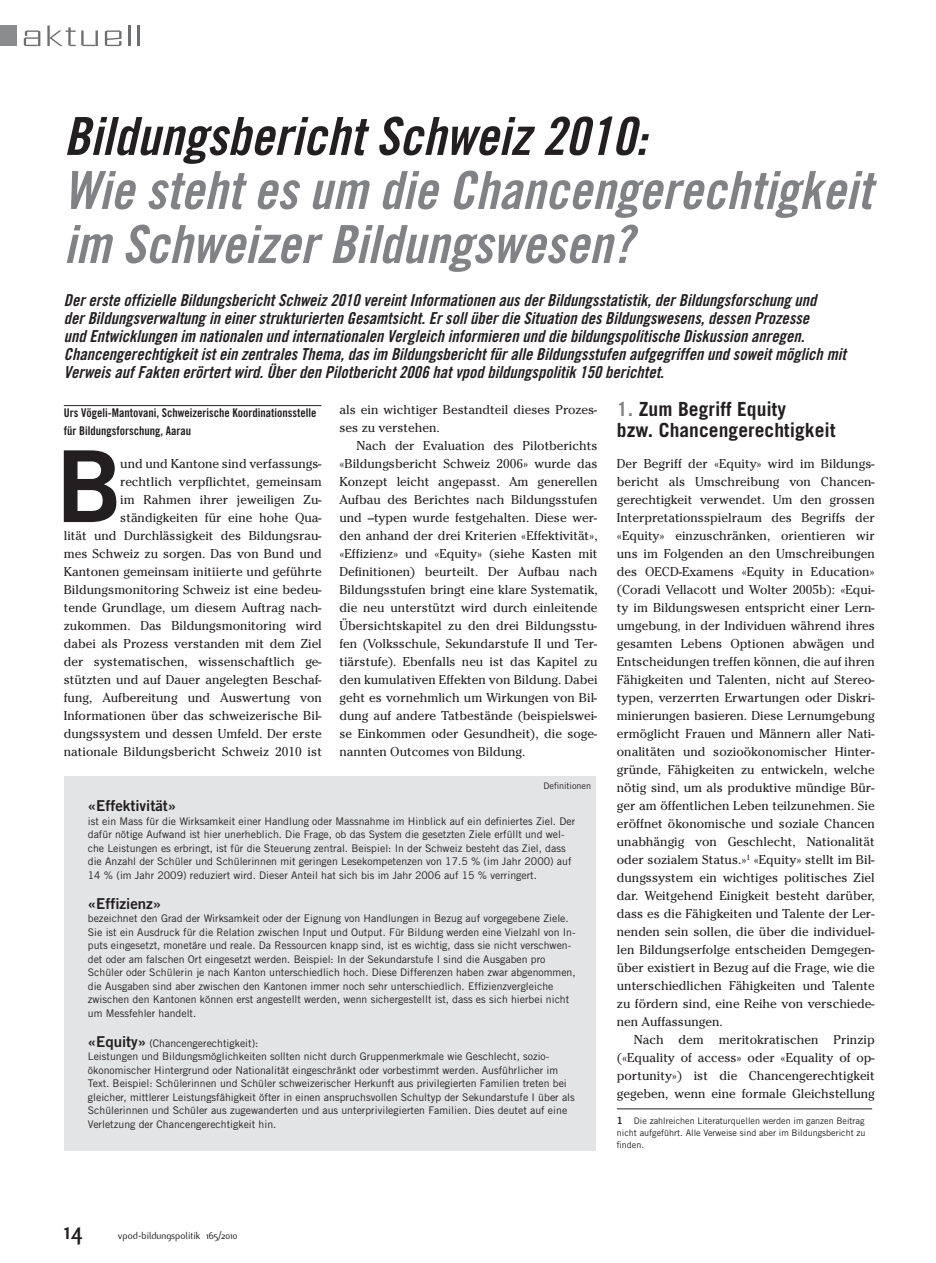
<style>
.page{position:relative;width:936px;height:1263px;background:#fff}
.page>*{position:absolute;margin:0;border:0;box-sizing:border-box;transform-origin:0 0}
.t1{font:99.3px "Trade Gothic Bold Two";color:#231f20}
.t2{font:52.5px/54px "Trade Gothic Bold Cond Twenty Obl";color:#808285}
.t3{font:52.5px "Trade Gothic Bold Cond Twenty Obl";color:#231f20}
.t4{font:30px "Distance";letter-spacing:.05em;color:#6d6f71;scale:1.7 1}
.t5{font:700 25.5px "Flux";color:#231f20}
.t6{font:700 19.5px/21px "Trade Gothic";letter-spacing:.005em;color:#231f20}
.t7{font:16.5px/18px "Trade Gothic Bold Cond Twenty Obl";color:#231f20}
.t8{font:15px "Trade Gothic Bold Two";color:#231f20}
.t9{font:12.75px/18px "Cheltenham";color:#231f20;text-align:justify}
.t10{font:12px/18px "Trade Gothic Bold Cond Twenty";color:#231f20}
.t11{font:10.5px/13.5px "Trade Gothic";color:#231f20}
.t12{font:10.5px "Flux";color:#231f20}
.t13{font:9px/12px "Trade Gothic";color:#231f20;text-align:justify}
.s1{font-family:"Trade Gothic Bold Two";font-size:15px}
.s2{color:#808285}
.s3{font-family:"Trade Gothic Bold Two";font-size:9.75px}
</style>
<div class="page">
<div style="left:0;top:25px;width:17px;height:21px;background:#8a8c8e"></div>
<hr style="left:64px;top:405px;width:257px;height:1px;background:#231f20">
<div style="left:64px;top:776px;width:531px;height:375px;background:#e3e4e5"></div>
<hr style="left:617px;top:1108px;width:255px;height:1px;background:#231f20">
<h3 class="t4" style="left:21px;top:19px;width:72px">aktuell</h3>
<h2 class="t3" style="left:64px;top:104px;width:584px">Bildungsbericht Schweiz 2010:</h2>
<h2 class="t2" style="left:64px;top:163px;width:809px">Wie steht es um die Chancengerechtigkeit im Schweizer Bildungswesen?</h2>
<p class="t7" style="left:64px;top:291px;width:783px">Der erste offizielle Bildungsbericht Schweiz 2010 vereint Informationen aus der Bildungsstatistik, der Bildungsforschung und<br>der Bildungsverwaltung in einer strukturierten Gesamtsicht. Er soll über die Situation des Bildungswesens, dessen Prozesse<br>und Entwicklungen im nationalen und internationalen Vergleich informieren und die bildungspolitische Diskussion anregen.<br>Chancengerechtigkeit ist ein zentrales Thema, das im Bildungsbericht für alle Bildungsstufen aufgegriffen und soweit möglich mit Verweis auf Fakten erörtert wird. Über den Pilotbericht 2006 hat vpod bildungspolitik 150 berichtet.</p>
<p class="t10" style="left:64px;top:404px;width:254px">Urs Vögeli-Mantovani, Schweizerische Koordinationsstelle für Bildungsforschung, Aarau</p>
<h1 class="t1" style="left:56px;top:425px;width:68px">B</h1>
<p class="t9" style="left:64px;top:454px;width:259px;text-align:right">und und Kantone sind verfassungs-<br>rechtlich verpflichtet, gemeinsam<br>im Rahmen ihrer jeweiligen Zu&shy;ständigkeiten für eine hohe Qua-<br>lität und Durchlässigkeit des Bildungsrau&shy;mes Schweiz zu sorgen. Das von Bund und Kantonen gemeinsam initiierte und geführte Bildungsmonitoring Schweiz ist eine bedeu&shy;tende Grundlage, um diesem Auftrag nach&shy;zukommen. Das Bildungsmonitoring wird dabei als Prozess verstanden mit dem Ziel der systematischen, wissenschaftlich ge&shy;stützten und auf Dauer angelegten Beschaf&shy;fung, Aufbereitung und Auswertung von Informationen über das schweizerische Bil&shy;dungssystem und dessen Umfeld. Der erste nationale Bildungsbericht Schweiz 2010 ist</p>
<p class="t9" style="left:339px;top:401px;width:259px">als ein wichtiger Bestandteil dieses Prozes&shy;ses zu verstehen.</p>
<p class="t9" style="left:339px;top:437px;width:260px;text-indent:17px">Nach der Evaluation des Pilotberichts «Bildungsbericht Schweiz 2006» wurde das Konzept leicht angepasst. Am generellen Aufbau des Berichtes nach Bildungsstufen und –typen wurde festgehalten. Diese wer&shy;den anhand der drei Kriterien «Effektivität», «Effizienz» und «Equity» (siehe Kasten mit Definitionen) beurteilt. Der Aufbau nach Bildungsstufen bringt eine klare Systematik, die neu unterstützt wird durch einleitende Übersichtskapitel zu den drei Bildungsstu&shy;fen (Volksschule, Sekundarstufe II und Ter&shy;tiärstufe). Ebenfalls neu ist das Kapitel zu den kumulativen Effekten von Bildung. Dabei geht es vornehmlich um Wirkungen von Bil&shy;dung auf andere Tatbestände (beispielswei&shy;se Einkommen oder Gesundheit), die soge&shy;nannten Outcomes von Bildung.</p>
<p class="t13" style="left:543px;top:779px;width:49px">Definitionen</p>
<p class="t8" style="left:88px;top:797px;width:90px">«Effektivität»</p>
<p class="t11" style="left:88px;top:814px;width:489px">ist ein Mass für die Wirksamkeit einer Handlung oder Massnahme im Hinblick auf ein definiertes Ziel. Der dafür nötige Aufwand ist hier unerheblich. Die Frage, ob das System die gesetzten Ziele erfüllt und wel&shy;che Leistungen es erbringt, ist für die Steuerung zentral. Beispiel: In der Schweiz besteht das Ziel, dass die Anzahl der Schüler und Schülerinnen mit geringen Lesekompetenzen von 17.5 % (im Jahr 2000) auf 14 % (im Jahr 2009) reduziert wird. Dieser Anteil hat sich bis im Jahr 2006 auf 15 % verringert.</p>
<p class="t8" style="left:88px;top:894px;width:75px">«Effizienz»</p>
<p class="t11" style="left:88px;top:912px;width:489px">bezeichnet den Grad der Wirksamkeit oder der Eignung von Handlungen in Bezug auf vorgegebene Ziele.<br>Sie ist ein Ausdruck für die Relation zwischen Input und Output. Für Bildung werden eine Vielzahl von In&shy;puts eingesetzt, monetäre und reale. Da Ressourcen knapp sind, ist es wichtig, dass sie nicht verschwen&shy;det oder am falschen Ort eingesetzt werden. Beispiel: In der Sekundarstufe I sind die Ausgaben pro Schüler oder Schülerin je nach Kanton unterschiedlich hoch. Diese Differenzen haben zwar abgenommen, die Ausgaben sind aber zwischen den Kantonen immer noch sehr unterschiedlich. Effizienzvergleiche zwischen den Kantonen können erst angestellt werden, wenn sichergestellt ist, dass es sich hierbei nicht um Messfehler handelt.</p>
<p class="t11" style="left:88px;top:1036px;width:488px"><span class="s1">«Equity»</span> (Chancengerechtigkeit):<br>Leistungen und Bildungsmöglichkeiten sollten nicht durch Gruppenmerkmale wie Geschlecht, sozio&shy;ökonomischer Hintergrund oder Nationalität eingeschränkt oder vorbestimmt werden. Ausführlicher im Text. Beispiel: Schülerinnen und Schüler schweizerischer Herkunft aus privilegierten Familien treten bei gleicher, mittlerer Leistungsfähigkeit öfter in einen anspruchsvollen Schultyp der Sekundarstufe I über als Schülerinnen und Schüler aus zugewanderten und aus unterprivilegierten Familien. Dies deutet auf eine Verletzung der Chancengerechtigkeit hin.</p>
<h3 class="t6" style="left:617px;top:398px;width:220px"><span class="s2">1.</span> Zum Begriff Equity<br>bzw. Chancengerechtigkeit</h3>
<p class="t9" style="left:617px;top:454px;width:259px">Der Begriff der «Equity» wird im Bildungs&shy;bericht als Umschreibung von Chancen&shy;gerechtigkeit verwendet. Um den grossen Interpretationsspielraum des Begriffs der «Equity» einzuschränken, orientieren wir uns im Folgenden an den Umschreibungen des OECD-Examens «Equity in Education» (Coradi Vellacott und Wolter 2005b): «Equi&shy;ty im Bildungswesen entspricht einer Lern&shy;umgebung, in der Individuen während ihres gesamten Lebens Optionen abwägen und Entscheidungen treffen können, die auf ihren Fähigkeiten und Talenten, nicht auf Stereo&shy;typen, verzerrten Erwartungen oder Diskri&shy;minierungen basieren. Diese Lernumgebung ermöglicht Frauen und Männern aller Nati&shy;onalitäten und sozioökonomischer Hinter&shy;gründe, Fähigkeiten zu entwickeln, welche nötig sind, um als produktive mündige Bür&shy;ger am öffentlichen Leben teilzunehmen. Sie eröffnet ökonomische und soziale Chancen unabhängig von Geschlecht, Nationalität oder sozialem Status.»<sup>1</sup> «Equity» stellt im Bil&shy;dungssystem ein wichtiges politisches Ziel dar. Weitgehend Einigkeit besteht darüber, dass es die Fähigkeiten und Talente der Ler&shy;nenden sein sollen, die über die individuel&shy;len Bildungserfolge entscheiden Demgegen&shy;über existiert in Bezug auf die Frage, wie die unterschiedlichen Fähigkeiten und Talente zu fördern sind, eine Reihe von verschiede&shy;nen Auffassungen.</p>
<p class="t9" style="left:617px;top:1030px;width:259px;text-indent:17px">Nach dem meritokratischen Prinzip («Equality of access» oder «Equality of op&shy;portunity») ist die Chancengerechtigkeit gegeben, wenn eine formale Gleichstellung</p>
<p class="t13" style="left:617px;top:1115px;width:250px"><span class="s3">1</span> Die zahlreichen Literaturquellen werden im ganzen Beitrag nicht aufgeführt. Alle Verweise sind aber im Bildungsbericht zu finden.</p>
<h3 class="t5" style="left:64px;top:1216px;width:20px">14</h3>
<p class="t12" style="left:118px;top:1229px;width:121px">vpod-bildungspolitik 165/2010</p>
</div>
